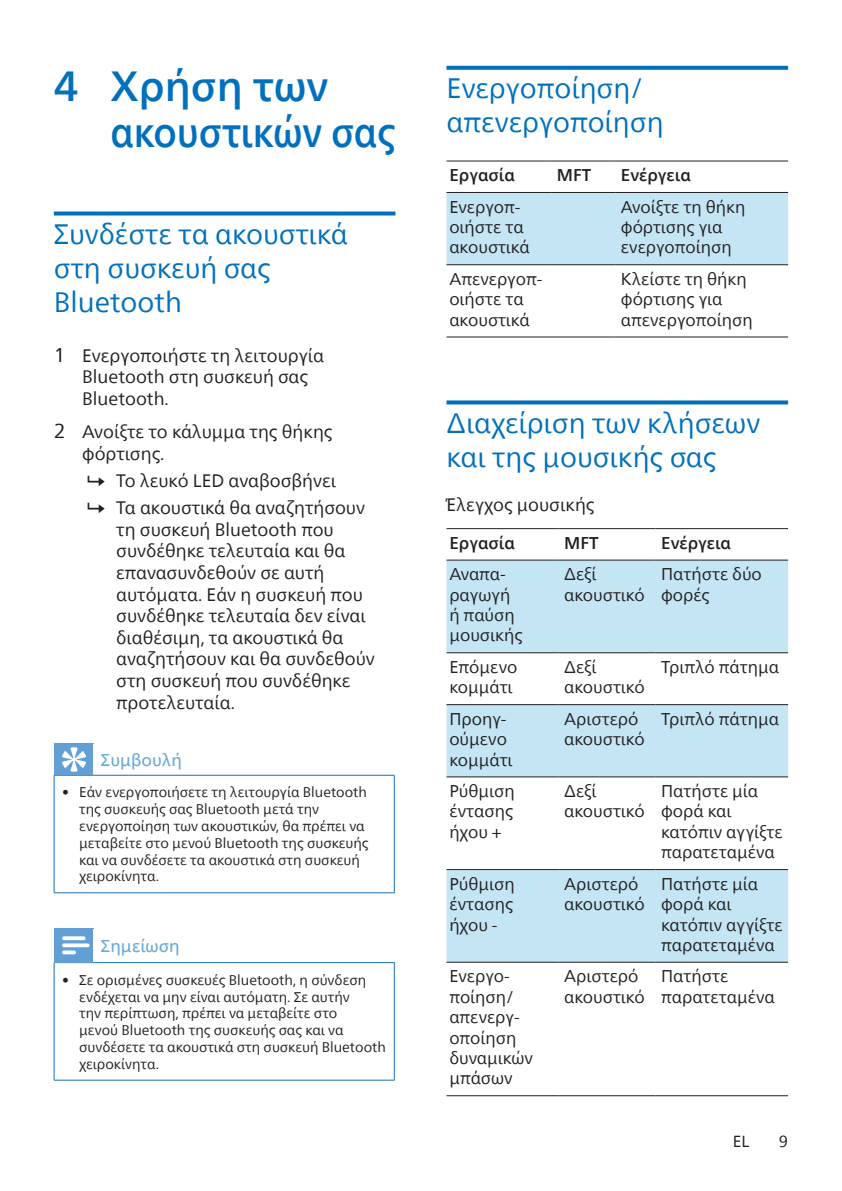
<style>
.page{position:relative;width:842px;height:1191px;background:#fff}
.page>*{position:absolute;margin:0;border:0;box-sizing:border-box;transform-origin:0 0}
.t1{font:500 42px/46px "Neue Frutiger World";color:#0070bd}
.heading2{font:28px/34px "Neue Frutiger World";color:#0070bd}
.Body_Text__0{font:18px/21.6px "Neue Frutiger World";color:#231f20}
.Body_Text{font:17px/20.4px "Neue Frutiger World";color:#231f20}
.Body_Text-2{font:500 17px "Neue Frutiger World";color:#231f20}
.notes-caption-paragr{font:17px "Neue Frutiger World";color:#66a9d7}
.t2{font:16px "Neue Frutiger World";color:#231f20}
.t3{font:14px/16.8px "Neue Frutiger World";color:#231f20}
.s1{font-size:20px}
.s2{font-weight:300}
</style>
<div class="page">
<svg style="left:54px;top:211px;width:341px;height:4px"></svg>
<hr style="left:394px;top:775px;width:1px;height:117px;background:#1971b4">
<hr style="left:54px;top:775px;width:1px;height:117px;background:#1971b4">
<hr style="left:54px;top:892px;width:39px;height:1px;background:#1971b4">
<hr style="left:93px;top:892px;width:302px;height:1px;background:#1971b4">
<hr style="left:93px;top:775px;width:302px;height:1px;background:#1971b4">
<hr style="left:54px;top:775px;width:39px;height:1px;background:#1971b4">
<div style="left:54px;top:744px;width:39px;height:31px;background:#629fd5"></div>
<hr style="left:54px;top:743px;width:39px;height:1px;background:#629fd5">
<hr style="left:93px;top:744px;width:1px;height:30px;background:#629fd5">
<svg style="left:62px;top:747px;width:24px;height:24px"></svg>
<hr style="left:394px;top:963px;width:1px;height:117px;background:#1971b4">
<hr style="left:54px;top:963px;width:1px;height:117px;background:#1971b4">
<hr style="left:54px;top:1079px;width:39px;height:1px;background:#1971b4">
<hr style="left:93px;top:1079px;width:302px;height:1px;background:#1971b4">
<hr style="left:93px;top:962px;width:302px;height:1px;background:#1971b4">
<hr style="left:54px;top:962px;width:39px;height:1px;background:#1971b4">
<div style="left:54px;top:928px;width:39px;height:34px;background:#629fd5"></div>
<hr style="left:93px;top:928px;width:1px;height:34px;background:#629fd5">
<svg style="left:62px;top:936px;width:28px;height:18px"></svg>
<svg style="left:446px;top:66px;width:342px;height:4px"></svg>
<svg style="left:446px;top:400px;width:342px;height:4px"></svg>
<div style="left:446px;top:193px;width:342px;height:71px;background:#c4e5f4"></div>
<hr style="left:446px;top:160px;width:105px;height:1px;background:#231f20">
<hr style="left:551px;top:160px;width:64px;height:1px;background:#231f20">
<hr style="left:615px;top:160px;width:173px;height:1px;background:#231f20">
<hr style="left:446px;top:192px;width:105px;height:1px;background:#231f20">
<hr style="left:551px;top:192px;width:64px;height:1px;background:#231f20">
<hr style="left:615px;top:192px;width:173px;height:1px;background:#231f20">
<hr style="left:446px;top:264px;width:105px;height:1px;background:#231f20">
<hr style="left:551px;top:264px;width:64px;height:1px;background:#231f20">
<hr style="left:615px;top:264px;width:173px;height:1px;background:#231f20">
<hr style="left:446px;top:336px;width:105px;height:1px;background:#231f20">
<hr style="left:551px;top:336px;width:64px;height:1px;background:#231f20">
<hr style="left:615px;top:336px;width:173px;height:1px;background:#231f20">
<svg style="left:446px;top:560px;width:342px;height:216px;fill:#c4e5f4"></svg>
<svg style="left:446px;top:777px;width:342px;height:186px;fill:#c4e5f4"></svg>
<hr style="left:446px;top:528px;width:112px;height:1px;background:#231f20">
<hr style="left:558px;top:528px;width:97px;height:1px;background:#231f20">
<hr style="left:655px;top:528px;width:133px;height:1px;background:#231f20">
<hr style="left:446px;top:559px;width:112px;height:1px;background:#231f20">
<hr style="left:558px;top:559px;width:97px;height:1px;background:#231f20">
<hr style="left:655px;top:559px;width:133px;height:1px;background:#231f20">
<hr style="left:446px;top:652px;width:112px;height:1px;background:#231f20">
<hr style="left:558px;top:652px;width:97px;height:1px;background:#231f20">
<hr style="left:655px;top:652px;width:133px;height:1px;background:#231f20">
<hr style="left:446px;top:704px;width:112px;height:1px;background:#231f20">
<hr style="left:558px;top:704px;width:97px;height:1px;background:#231f20">
<hr style="left:655px;top:704px;width:133px;height:1px;background:#231f20">
<hr style="left:446px;top:776px;width:112px;height:1px;background:#231f20">
<hr style="left:558px;top:776px;width:97px;height:1px;background:#231f20">
<hr style="left:655px;top:776px;width:133px;height:1px;background:#231f20">
<hr style="left:446px;top:869px;width:112px;height:1px;background:#231f20">
<hr style="left:558px;top:869px;width:97px;height:1px;background:#231f20">
<hr style="left:655px;top:869px;width:133px;height:1px;background:#231f20">
<hr style="left:446px;top:961px;width:112px;height:1px;background:#231f20">
<hr style="left:558px;top:961px;width:97px;height:1px;background:#231f20">
<hr style="left:655px;top:961px;width:133px;height:1px;background:#231f20">
<hr style="left:446px;top:1095px;width:112px;height:1px;background:#231f20">
<hr style="left:558px;top:1095px;width:97px;height:1px;background:#231f20">
<hr style="left:655px;top:1095px;width:133px;height:1px;background:#231f20">
<p class="t1" style="left:111px;top:64px;width:286px;text-indent:-57px">4 Χρήση των ακουστικών σας</p>
<p class="heading2" style="left:54px;top:217px;width:295px">Συνδέστε τα ακουστικά στη συσκευή σας<br>Bluetooth</p>
<p class="Body_Text__0" style="left:82px;top:345px;width:243px;text-indent:-28px"><span class="s1">1</span> Ενεργοποιήστε τη λειτουργία<br>Bluetooth στη συσκευή σας<br>Bluetooth.</p>
<p class="Body_Text__0" style="left:82px;top:421px;width:252px;text-indent:-28px"><span class="s1">2</span> Ανοίξτε το κάλυμμα της θήκης φόρτισης.</p>
<p class="Body_Text__0" style="left:116px;top:470px;width:221px">Το λευκό LED αναβοσβήνει</p>
<p class="Body_Text__0" style="left:116px;top:497px;width:260px">Τα ακουστικά θα αναζητήσουν τη συσκευή Bluetooth που συνδέθηκε τελευταία και θα επανασυνδεθούν σε αυτή αυτόματα. Εάν η συσκευή που συνδέθηκε τελευταία δεν είναι διαθέσιμη, τα ακουστικά θα αναζητήσουν και θα συνδεθούν στη συσκευή που συνδέθηκε προτελευταία.</p>
<p class="notes-caption-paragr" style="left:101px;top:747px;width:82px">Συμβουλή</p>
<p class="t3" style="left:79px;top:784px;width:291px;text-indent:-17px"><span class="s2">•</span> Εάν ενεργοποιήσετε τη λειτουργία Bluetooth της συσκευής σας Bluetooth μετά την ενεργοποίηση των ακουστικών, θα πρέπει να μεταβείτε στο μενού Bluetooth της συσκευής και να συνδέσετε τα ακουστικά στη συσκευή χειροκίνητα.</p>
<p class="notes-caption-paragr" style="left:101px;top:933px;width:80px">Σημείωση</p>
<p class="t3" style="left:79px;top:971px;width:308px;text-indent:-17px"><span class="s2">•</span> Σε ορισμένες συσκευές Bluetooth, η σύνδεση ενδέχεται να μην είναι αυτόματη. Σε αυτήν<br>την περίπτωση, πρέπει να μεταβείτε στο<br>μενού Bluetooth της συσκευής σας και να συνδέσετε τα ακουστικά στη συσκευή Bluetooth χειροκίνητα.</p>
<p class="heading2" style="left:446px;top:72px;width:219px">Ενεργοποίηση/ απενεργοποίηση</p>
<p class="Body_Text-2" style="left:449px;top:161px;width:67px">Εργασία</p>
<p class="Body_Text-2" style="left:557px;top:161px;width:36px">MFT</p>
<p class="Body_Text-2" style="left:621px;top:161px;width:71px">Ενέργεια</p>
<p class="Body_Text" style="left:449px;top:197px;width:82px">Ενεργοπ&shy;οιήστε τα ακουστικά</p>
<p class="Body_Text" style="left:621px;top:197px;width:126px">Ανοίξτε τη θήκη φόρτισης για ενεργοποίηση</p>
<p class="Body_Text" style="left:449px;top:269px;width:95px">Απενεργοπ&shy;οιήστε τα ακουστικά</p>
<p class="Body_Text" style="left:621px;top:269px;width:133px">Κλείστε τη θήκη φόρτισης για απενεργοποίηση</p>
<p class="heading2" style="left:446px;top:406px;width:315px">Διαχείριση των κλήσεων και της μουσικής σας</p>
<p class="Body_Text__0" style="left:446px;top:494px;width:150px">Έλεγχος μουσικής</p>
<p class="Body_Text-2" style="left:449px;top:528px;width:67px">Εργασία</p>
<p class="Body_Text-2" style="left:564px;top:528px;width:36px">MFT</p>
<p class="Body_Text-2" style="left:661px;top:528px;width:71px">Ενέργεια</p>
<p class="Body_Text" style="left:449px;top:564px;width:75px">Αναπα&shy;ραγωγή ή παύση μουσικής</p>
<p class="Body_Text" style="left:564px;top:564px;width:82px">Δεξί ακουστικό</p>
<p class="Body_Text" style="left:661px;top:564px;width:102px">Πατήστε δύο φορές</p>
<p class="Body_Text" style="left:449px;top:657px;width:69px">Επόμενο κομμάτι</p>
<p class="Body_Text" style="left:564px;top:657px;width:82px">Δεξί ακουστικό</p>
<p class="Body_Text" style="left:661px;top:657px;width:119px">Τριπλό πάτημα</p>
<p class="Body_Text" style="left:449px;top:709px;width:65px">Προηγ&shy;ούμενο κομμάτι</p>
<p class="Body_Text" style="left:564px;top:709px;width:82px">Αριστερό ακουστικό</p>
<p class="Body_Text" style="left:661px;top:709px;width:119px">Τριπλό πάτημα</p>
<p class="Body_Text" style="left:449px;top:781px;width:67px;text-align:justify">Ρύθμιση έντασης ήχου +</p>
<p class="Body_Text" style="left:564px;top:781px;width:82px">Δεξί ακουστικό</p>
<p class="Body_Text" style="left:661px;top:781px;width:123px">Πατήστε μία φορά και κατόπιν αγγίξτε παρατεταμένα</p>
<p class="Body_Text" style="left:449px;top:873px;width:67px;text-align:justify">Ρύθμιση έντασης ήχου -</p>
<p class="Body_Text" style="left:564px;top:873px;width:82px">Αριστερό ακουστικό</p>
<p class="Body_Text" style="left:661px;top:873px;width:123px">Πατήστε μία φορά και κατόπιν αγγίξτε παρατεταμένα</p>
<p class="Body_Text" style="left:449px;top:966px;width:85px">Ενεργο&shy;ποίηση/ απενεργ&shy;οποίηση δυναμικών μπάσων</p>
<p class="Body_Text" style="left:564px;top:966px;width:82px">Αριστερό ακουστικό</p>
<p class="Body_Text" style="left:661px;top:966px;width:115px">Πατήστε παρατεταμένα</p>
<p class="t2" style="left:733px;top:1128px;width:18px">EL</p>
<p class="t2" style="left:779px;top:1128px;width:11px">9</p>
</div>
